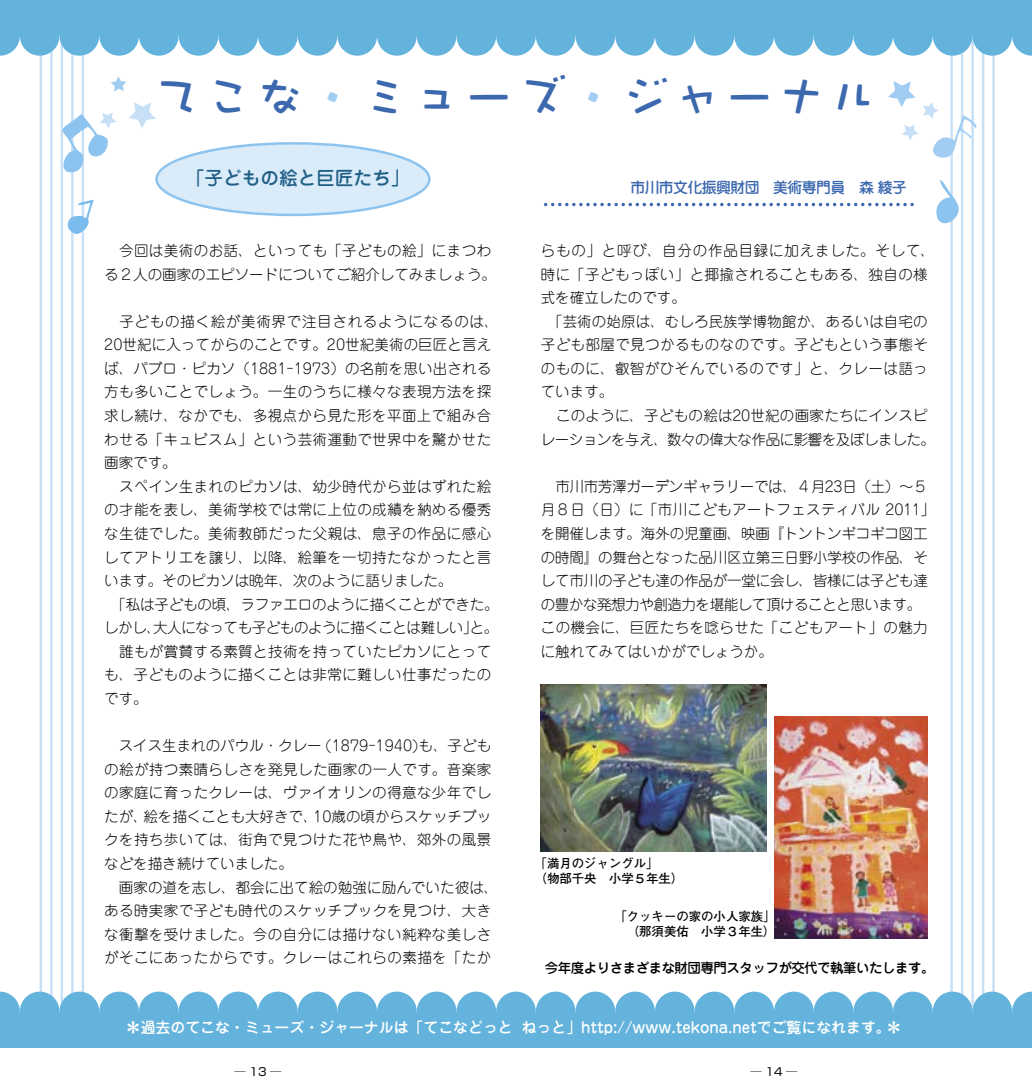
<style>
.page{position:relative;width:1032px;height:1092px;background:#fff}
.page>*{position:absolute;margin:0;border:0;box-sizing:border-box;transform-origin:0 0}
.t1{font:49.52px "DF Craft Yu Std W7";letter-spacing:.05em;color:#3c68ae}
.t2{font:500 18.55px "Jun 34 Pro";color:#216086}
.t3{font:500 14.88px "Jun 34 Pro";color:#fff}
.t4{font:500 14.88px "Jun 34 Pro";letter-spacing:-.04em;color:#3c68ae}
.t5{font:300 14.53px/23.6px "Jun 101 Pro";letter-spacing:.025em;color:#000}
.t6{font:300 14.53px/23.6px "Jun 101 Pro";letter-spacing:-.01em;color:#000}
.t7{font:300 14.53px/23.6px "Jun 101 Pro";color:#000}
.t8{font:500 13.65px "Jun 34 Pro";letter-spacing:-.04em;color:#000}
.t9{font:700 12.42px/14.9px "Futo Go B101 Pro";color:#000}
.t10{font:11.2px "Shin Go Pro";color:#000}
.s1{color:#a1cdf2}
</style>
<div class="page">
<hr style="left:40px;top:19px;width:2px;height:1004px;background:#c8e0f7">
<hr style="left:50px;top:19px;width:3px;height:1004px;background:#c8e0f7">
<hr style="left:61px;top:19px;width:2px;height:1004px;background:#c8e0f7">
<hr style="left:71px;top:19px;width:3px;height:1004px;background:#c8e0f7">
<hr style="left:82px;top:19px;width:2px;height:1004px;background:#c8e0f7">
<hr style="left:950px;top:19px;width:3px;height:1004px;background:#c8e0f7">
<hr style="left:961px;top:19px;width:2px;height:1004px;background:#c8e0f7">
<hr style="left:971px;top:19px;width:3px;height:1004px;background:#c8e0f7">
<hr style="left:982px;top:19px;width:2px;height:1004px;background:#c8e0f7">
<hr style="left:992px;top:19px;width:3px;height:1004px;background:#c8e0f7">
<div style="left:0;top:0;width:1032px;height:35px;background:#63b3dc"></div>
<svg style="left:0;top:35px;width:20px;height:21px"></svg>
<div style="left:20px;top:16px;width:40px;height:40px;background:#63b3dc;border-radius:50%"></div>
<div style="left:60px;top:16px;width:39px;height:40px;background:#63b3dc;border-radius:50%"></div>
<div style="left:99px;top:16px;width:40px;height:40px;background:#63b3dc;border-radius:50%"></div>
<div style="left:139px;top:16px;width:40px;height:40px;background:#63b3dc;border-radius:50%"></div>
<div style="left:179px;top:16px;width:39px;height:40px;background:#63b3dc;border-radius:50%"></div>
<div style="left:218px;top:16px;width:40px;height:40px;background:#63b3dc;border-radius:50%"></div>
<div style="left:258px;top:16px;width:40px;height:40px;background:#63b3dc;border-radius:50%"></div>
<div style="left:298px;top:16px;width:39px;height:40px;background:#63b3dc;border-radius:50%"></div>
<div style="left:337px;top:16px;width:40px;height:40px;background:#63b3dc;border-radius:50%"></div>
<div style="left:377px;top:16px;width:40px;height:40px;background:#63b3dc;border-radius:50%"></div>
<div style="left:417px;top:16px;width:39px;height:40px;background:#63b3dc;border-radius:50%"></div>
<div style="left:456px;top:16px;width:40px;height:40px;background:#63b3dc;border-radius:50%"></div>
<div style="left:496px;top:16px;width:40px;height:40px;background:#63b3dc;border-radius:50%"></div>
<div style="left:536px;top:16px;width:39px;height:40px;background:#63b3dc;border-radius:50%"></div>
<div style="left:575px;top:16px;width:40px;height:40px;background:#63b3dc;border-radius:50%"></div>
<div style="left:615px;top:16px;width:40px;height:40px;background:#63b3dc;border-radius:50%"></div>
<div style="left:655px;top:16px;width:39px;height:40px;background:#63b3dc;border-radius:50%"></div>
<div style="left:694px;top:16px;width:40px;height:40px;background:#63b3dc;border-radius:50%"></div>
<div style="left:734px;top:16px;width:40px;height:40px;background:#63b3dc;border-radius:50%"></div>
<div style="left:774px;top:16px;width:40px;height:40px;background:#63b3dc;border-radius:50%"></div>
<div style="left:814px;top:16px;width:39px;height:40px;background:#63b3dc;border-radius:50%"></div>
<div style="left:853px;top:16px;width:40px;height:40px;background:#63b3dc;border-radius:50%"></div>
<div style="left:893px;top:16px;width:40px;height:40px;background:#63b3dc;border-radius:50%"></div>
<div style="left:933px;top:16px;width:39px;height:40px;background:#63b3dc;border-radius:50%"></div>
<div style="left:972px;top:16px;width:40px;height:40px;background:#63b3dc;border-radius:50%"></div>
<svg style="left:1012px;top:35px;width:20px;height:21px"></svg>
<div style="left:0;top:1012px;width:1032px;height:35px;background:#63b3dc"></div>
<svg style="left:1012px;top:991px;width:20px;height:22px"></svg>
<div style="left:972px;top:991px;width:40px;height:40px;background:#63b3dc;border-radius:50%"></div>
<div style="left:933px;top:991px;width:39px;height:40px;background:#63b3dc;border-radius:50%"></div>
<div style="left:893px;top:991px;width:40px;height:40px;background:#63b3dc;border-radius:50%"></div>
<div style="left:853px;top:991px;width:40px;height:40px;background:#63b3dc;border-radius:50%"></div>
<div style="left:814px;top:991px;width:39px;height:40px;background:#63b3dc;border-radius:50%"></div>
<div style="left:774px;top:991px;width:40px;height:40px;background:#63b3dc;border-radius:50%"></div>
<div style="left:734px;top:991px;width:40px;height:40px;background:#63b3dc;border-radius:50%"></div>
<div style="left:694px;top:991px;width:40px;height:40px;background:#63b3dc;border-radius:50%"></div>
<div style="left:655px;top:991px;width:39px;height:40px;background:#63b3dc;border-radius:50%"></div>
<div style="left:615px;top:991px;width:40px;height:40px;background:#63b3dc;border-radius:50%"></div>
<div style="left:575px;top:991px;width:40px;height:40px;background:#63b3dc;border-radius:50%"></div>
<div style="left:536px;top:991px;width:39px;height:40px;background:#63b3dc;border-radius:50%"></div>
<div style="left:496px;top:991px;width:40px;height:40px;background:#63b3dc;border-radius:50%"></div>
<div style="left:456px;top:991px;width:40px;height:40px;background:#63b3dc;border-radius:50%"></div>
<div style="left:417px;top:991px;width:39px;height:40px;background:#63b3dc;border-radius:50%"></div>
<div style="left:377px;top:991px;width:40px;height:40px;background:#63b3dc;border-radius:50%"></div>
<div style="left:337px;top:991px;width:40px;height:40px;background:#63b3dc;border-radius:50%"></div>
<div style="left:298px;top:991px;width:39px;height:40px;background:#63b3dc;border-radius:50%"></div>
<div style="left:258px;top:991px;width:40px;height:40px;background:#63b3dc;border-radius:50%"></div>
<div style="left:218px;top:991px;width:40px;height:40px;background:#63b3dc;border-radius:50%"></div>
<div style="left:179px;top:991px;width:39px;height:40px;background:#63b3dc;border-radius:50%"></div>
<div style="left:139px;top:991px;width:40px;height:40px;background:#63b3dc;border-radius:50%"></div>
<div style="left:99px;top:991px;width:40px;height:40px;background:#63b3dc;border-radius:50%"></div>
<div style="left:60px;top:991px;width:39px;height:40px;background:#63b3dc;border-radius:50%"></div>
<div style="left:20px;top:991px;width:40px;height:40px;background:#63b3dc;border-radius:50%"></div>
<svg style="left:0;top:991px;width:20px;height:22px"></svg>
<svg style="left:111px;top:76px;width:15px;height:16px"></svg>
<svg style="left:129px;top:102px;width:27px;height:26px"></svg>
<svg style="left:936px;top:180px;width:23px;height:44px"></svg>
<svg style="left:888px;top:81px;width:89px;height:77px"></svg>
<svg style="left:63px;top:112px;width:53px;height:61px"></svg>
<svg style="left:68px;top:199px;width:26px;height:35px"></svg>
<svg style="left:546px;top:203px;width:368px;height:3px"></svg>
<img style="left:774px;top:716px;width:154px;height:222px">
<img style="left:541px;top:685px;width:225px;height:166px">
<div style="left:157px;top:143px;width:272px;height:72px;background:#daebfa;border-radius:50%"></div>
<div style="left:155px;top:142px;width:276px;height:74px;border:2px solid #8dc4ef;border-radius:50%"></div>
<h1 class="t1" style="left:152px;top:70px;width:728px">てこな<span class="s1">・</span>ミューズ<span class="s1">・</span>ジャーナル</h1>
<p class="t2" style="left:186px;top:163px;width:225px">「子どもの絵と巨匠たち」</p>
<p class="t7" style="left:104px;top:237px;width:393px">　今回は美術のお話、といっても「子どもの絵」にまつわる２人の画家のエピソードについてご紹介してみましょう。</p>
<p class="t5" style="left:104px;top:308px;width:396px">　子どもの描く絵が美術界で注目されるようになるのは、<br>20世紀に入ってからのことです。20世紀美術の巨匠と言えば、パブロ・ピカソ（1881-1973）の名前を思い出される方も多いことでしょう。一生のうちに様々な表現方法を探求し続け、なかでも、多視点から見た形を平面上で組み合わせる「キュビスム」という芸術運動で世界中を驚かせた画家です。<br>　スペイン生まれのピカソは、幼少時代から並はずれた絵の才能を表し、美術学校では常に上位の成績を納める優秀な生徒でした。美術教師だった父親は、息子の作品に感心してアトリエを譲り、以降、絵筆を一切持たなかったと言います。そのピカソは晩年、次のように語りました。<br>　「私は子どもの頃、ラファエロのように描くことができた。しかし、大人になっても子どものように描くことは難しい」と。　誰もが賞賛する素質と技術を持っていたピカソにとっても、子どものように描くことは非常に難しい仕事だったのです。</p>
<p class="t5" style="left:104px;top:732px;width:396px">　スイス生まれのパウル・クレー (1879-1940)も、子どもの絵が持つ素晴らしさを発見した画家の一人です。音楽家の家庭に育ったクレーは、ヴァイオリンの得意な少年でしたが、絵を描くことも大好きで、10歳の頃からスケッチブックを持ち歩いては、街角で見つけた花や鳥や、郊外の風景などを描き続けていました。<br>　画家の道を志し、都会に出て絵の勉強に励んでいた彼は、ある時実家で子ども時代のスケッチブックを見つけ、大きな衝撃を受けました。今の自分には描けない純粋な美しさがそこにあったからです。クレーはこれらの素描を「たか</p>
<p class="t4" style="left:630px;top:176px;width:278px">市川市文化振興財団　美術専門員　森 綾子</p>
<p class="t5" style="left:541px;top:237px;width:396px">らもの」と呼び、自分の作品目録に加えました。そして、時に「子どもっぽい」と揶揄されることもある、独自の様式を確立したのです。<br>　「芸術の始原は、むしろ民族学博物館か、あるいは自宅の子ども部屋で見つかるものなのです。子どもという事態そのものに、叡智がひそんでいるのです」と、クレーは語っています。<br>　このように、子どもの絵は20世紀の画家たちにインスピレーションを与え、数々の偉大な作品に影響を及ぼしました。</p>
<p class="t6" style="left:541px;top:473px;width:396px">　市川市芳澤ガーデンギャラリーでは、４月23日（土）〜５月８日（日）に「市川こどもアートフェスティバル 2011」を開催します。海外の児童画、映画『トントンギコギコ図工の時間』の舞台となった品川区立第三日野小学校の作品、そして市川の子ども達の作品が一堂に会し、皆様には子ども達の豊かな発想力や創造力を堪能して頂けることと思います。この機会に、巨匠たちを唸らせた「こどもアート」の魅力に触れてみてはいかがでしょうか。</p>
<p class="t9" style="left:535px;top:854px;width:150px">「満月のジャングル」<br>（物部千央　小学５年生）</p>
<p class="t9" style="left:614px;top:907px;width:163px;text-align:right">「クッキーの家の小人家族」（那須美佑　小学３年生）</p>
<p class="t8" style="left:545px;top:956px;width:391px">今年度よりさまざまな財団専門スタッフが交代で執筆いたします。</p>
<p class="t3" style="left:126px;top:1015px;width:777px">＊過去のてこな・ミューズ・ジャーナルは「てこなどっと ねっと」http://www.tekona.netでご覧になれます。＊</p>
<p class="t10" style="left:235px;top:1062px;width:48px">─ 13 ─</p>
<p class="t10" style="left:751px;top:1062px;width:48px">─ 14 ─</p>
</div>
